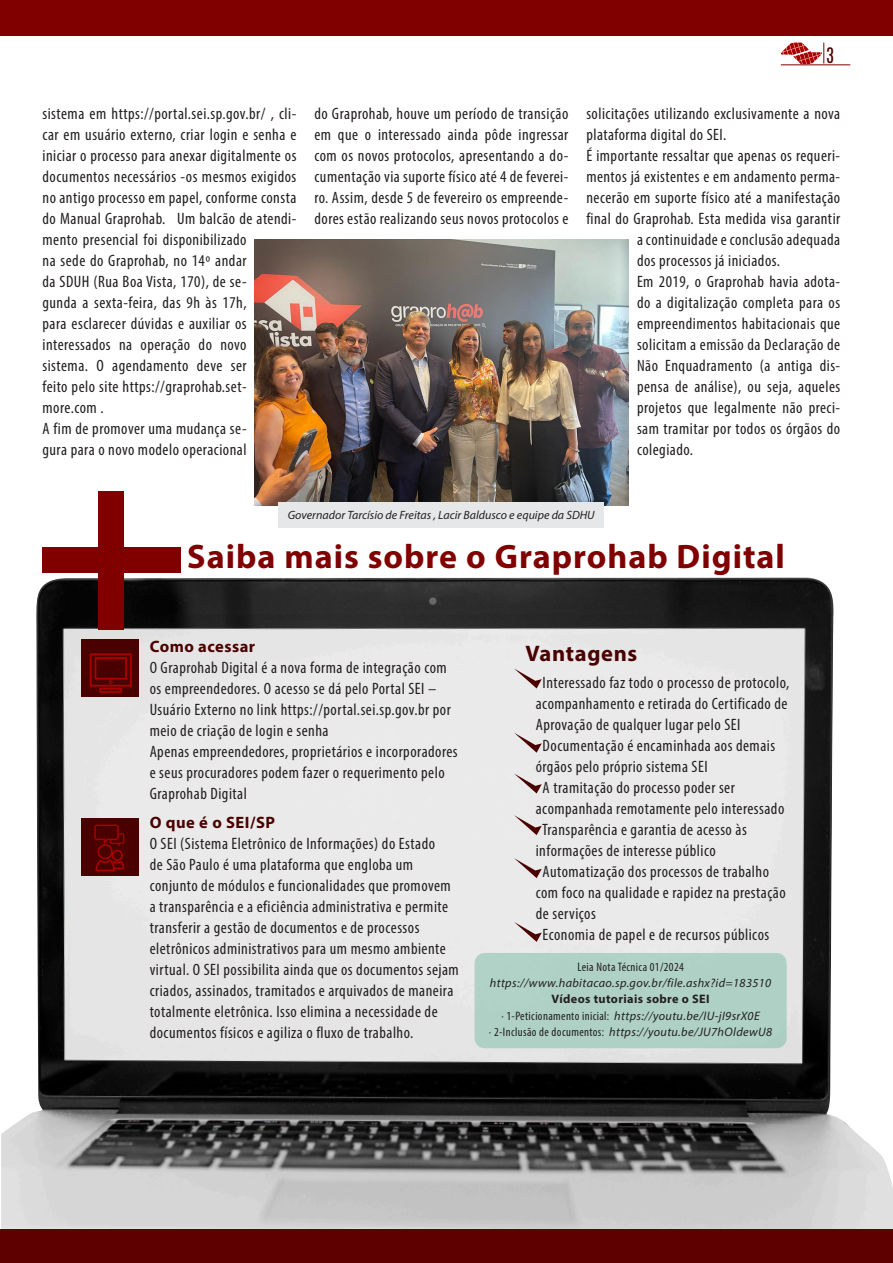
<style>
.page{position:relative;width:893px;height:1263px;background:#fff}
.page>*{position:absolute;margin:0;border:0;box-sizing:border-box;transform-origin:0 0}
.t1{font:700 34.05px "Myriad Pro";letter-spacing:.03em;color:#800000}
.t2{font:700 22.5px "Myriad Pro";letter-spacing:.03em;color:#4b0000}
.t3{font:18px "Antonio";color:#4b0000}
.t4{font:condensed 16.5px/21px "Myriad Pro";letter-spacing:.03em;color:#231f20}
.t5{font:700 16.5px "Myriad Pro";letter-spacing:.03em;color:#4b0000}
.t6{font:italic 12.3px "Myriad Pro";letter-spacing:.03em;color:#231f20}
.t7{font:700 12.3px "Myriad Pro";letter-spacing:.03em;color:#231f20}
.t8{font:condensed 12.3px "Myriad Pro";letter-spacing:.03em;color:#231f20}
.t9{font:italic 12px "Myriad Pro";color:#231f20}
.s1{font-style:normal;font-stretch:condensed}
</style>
<div class="page">
<div style="left:0;top:1229px;width:893px;height:34px;background:#5e0000"></div>
<hr style="left:781px;top:64px;width:69px;height:1px;background:#800000">
<svg style="left:781px;top:43px;width:43px;height:21px"></svg>
<div style="left:0;top:0;width:893px;height:36px;background:#800000"></div>
<img style="left:254px;top:239px;width:374px;height:266px">
<img style="left:1px;top:577px;width:892px;height:652px">
<div style="left:42px;top:547px;width:139px;height:26px;background:#800000"></div>
<div style="left:99px;top:491px;width:25px;height:139px;background:#800000"></div>
<div style="left:81px;top:639px;width:58px;height:57px;background:#4b0000"></div>
<svg style="left:90px;top:653px;width:42px;height:40px"></svg>
<div style="left:81px;top:819px;width:58px;height:57px;background:#4b0000"></div>
<svg style="left:94px;top:824px;width:30px;height:47px"></svg>
<svg style="left:514px;top:668px;width:28px;height:20px"></svg>
<svg style="left:514px;top:733px;width:28px;height:20px"></svg>
<svg style="left:514px;top:773px;width:28px;height:20px"></svg>
<svg style="left:514px;top:815px;width:28px;height:20px"></svg>
<svg style="left:514px;top:858px;width:28px;height:20px"></svg>
<svg style="left:514px;top:922px;width:28px;height:20px"></svg>
<div style="left:475px;top:953px;width:312px;height:95px;background:#aed0c5;border-radius:10px"></div>
<div style="left:278px;top:502px;width:326px;height:26px;background:#e6e7e9"></div>
<p class="t4" style="left:43px;top:103px;width:255px">sistema em https://portal.sei.sp.gov.br/ , cli&shy;car em usuário externo, criar login e senha e iniciar o processo para anexar digitalmente os documentos necessários -os mesmos exigidos no antigo processo em papel, conforme consta do Manual Graprohab. Um balcão de atendi&shy;mento presencial foi disponibilizado<br>na sede do Graprohab, no 14º andar<br>da SDUH (Rua Boa Vista, 170), de se-<br>gunda a sexta-feira, das 9h às 17h,<br>para esclarecer dúvidas e auxiliar os interessados na operação do novo<br>sistema. O agendamento deve ser<br>feito pelo site https://graprohab.set&shy;more.com .</p>
<p class="t4" style="left:43px;top:418px;width:206px">A fim de promover uma mudança se&shy;gura para o novo modelo operacional</p>
<p class="t3" style="left:826px;top:42px;width:9px">3</p>
<p class="t4" style="left:314px;top:103px;width:255px;text-align:justify">do Graprohab, houve um período de transição em que o interessado ainda pôde ingressar com os novos protocolos, apresentando a do&shy;cumentação via suporte físico até 4 de feverei&shy;ro. Assim, desde 5 de fevereiro os empreende&shy;dores estão realizando seus novos protocolos e</p>
<p class="t4" style="left:586px;top:103px;width:255px">solicitações utilizando exclusivamente a nova plataforma digital do SEI.</p>
<p class="t4" style="left:586px;top:145px;width:255px">É importante ressaltar que apenas os requeri-</p>
<p class="t4" style="left:586px;top:166px;width:255px">mentos já existentes e em andamento perma-</p>
<p class="t4" style="left:586px;top:187px;width:255px">necerão em suporte físico até a manifestação</p>
<p class="t4" style="left:586px;top:208px;width:255px">final do Graprohab. Esta medida visa garantir</p>
<p class="t4" style="left:637px;top:229px;width:205px">a continuidade e conclusão adequada</p>
<p class="t4" style="left:637px;top:250px;width:145px">dos processos já iniciados.</p>
<p class="t4" style="left:637px;top:271px;width:205px;text-align:justify">Em 2019, o Graprohab havia adota&shy;do a digitalização completa para os empreendimentos habitacionais que solicitam a emissão da Declaração de Não Enquadramento (a antiga dis&shy;pensa de análise), ou seja, aqueles projetos que legalmente não preci&shy;sam tramitar por todos os órgãos do colegiado.</p>
<p class="t9" style="left:288px;top:507px;width:308px">Governador Tarcísio de Freitas , Lacir Baldusco e equipe da SDHU</p>
<p class="t1" style="left:187px;top:534px;width:599px">Saiba mais sobre o Graprohab Digital</p>
<p class="t5" style="left:150px;top:636px;width:107px">Como acessar</p>
<p class="t4" style="left:150px;top:657px;width:303px">O Graprohab Digital é a nova forma de integração com os empreendedores. O acesso se dá pelo Portal SEI – Usuário Externo no link https://portal.sei.sp.gov.br por meio de criação de login e senha</p>
<p class="t4" style="left:150px;top:741px;width:309px">Apenas empreendedores, proprietários e incorporadores e seus procuradores podem fazer o requerimento pelo<br>Graprohab Digital</p>
<p class="t5" style="left:150px;top:811px;width:127px">O que é o SEI/SP</p>
<p class="t4" style="left:150px;top:832px;width:311px">O SEI (Sistema Eletrônico de Informações) do Estado<br>de São Paulo é uma plataforma que engloba um conjunto de módulos e funcionalidades que promovem a transparência e a eficiência administrativa e permite transferir a gestão de documentos e de processos eletrônicos administrativos para um mesmo ambiente virtual. O SEI possibilita ainda que os documentos sejam criados, assinados, tramitados e arquivados de maneira totalmente eletrônica. Isso elimina a necessidade de documentos físicos e agiliza o fluxo de trabalho.</p>
<p class="t2" style="left:526px;top:639px;width:113px">Vantagens</p>
<p class="t4" style="left:536px;top:671px;width:255px;text-align:justify">· Interessado faz todo o processo de protocolo, acompanhamento e retirada do Certificado de Aprovação de qualquer lugar pelo SEI</p>
<p class="t4" style="left:536px;top:734px;width:241px">· Documentação é encaminhada aos demais órgãos pelo próprio sistema SEI</p>
<p class="t4" style="left:536px;top:776px;width:250px">· A tramitação do processo poder ser acompanhada remotamente pelo interessado</p>
<p class="t4" style="left:536px;top:818px;width:213px">· Transparência e garantia de acesso às informações de interesse público</p>
<p class="t4" style="left:536px;top:860px;width:251px">· Automatização dos processos de trabalho com foco na qualidade e rapidez na prestação de serviços</p>
<p class="t4" style="left:536px;top:923px;width:235px">· Economia de papel e de recursos públicos</p>
<p class="t8" style="left:577px;top:959px;width:108px">Leia Nota Técnica 01/2024</p>
<p class="t6" style="left:490px;top:975px;width:283px">https://www.habitacao.sp.gov.br/file.ashx?id=183510</p>
<p class="t7" style="left:552px;top:991px;width:159px">Vídeos tutoriais sobre o SEI</p>
<p class="t6" style="left:501px;top:1008px;width:260px"><span class="s1">· 1-Peticionamento inicial:</span> https://youtu.be/IU-jI9srX0E</p>
<p class="t6" style="left:489px;top:1024px;width:285px"><span class="s1">· 2-Inclusão de documentos:</span> https://youtu.be/JU7hOldewU8</p>
</div>
